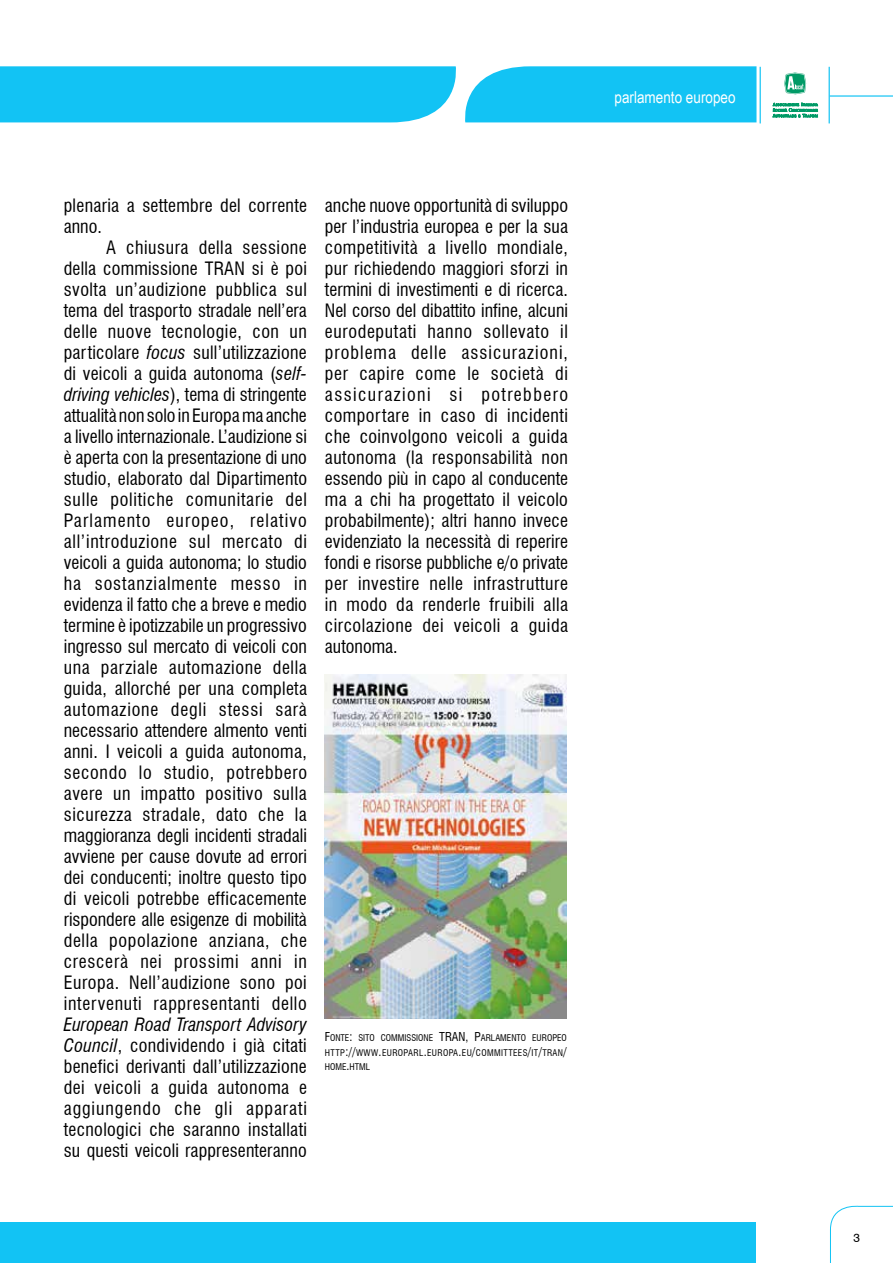
<style>
.page{position:relative;width:893px;height:1263px;background:#fff}
.page>*{position:absolute;margin:0;border:0;box-sizing:border-box;transform-origin:0 0}
.t1{font:condensed 18px/21px "Swiss 721 BT";letter-spacing:.025em;color:#000;text-align:justify}
.t2{font:16.5px "Arial Narrow";color:#fff}
.t3{font:12px "Swiss 721 BT";color:#000}
.t4{font:condensed 9px/14.4px "Swiss 721 BT";letter-spacing:.04em;color:#000;text-align:justify}
.s1{font-style:italic}
.s2{font-size:12px}
</style>
<div class="page">
<svg style="left:772px;top:102px;width:46px;height:16px"></svg>
<svg style="left:784px;top:72px;width:23px;height:23px"></svg>
<hr style="left:829px;top:67px;width:1px;height:56px;background:#12c3f4">
<hr style="left:760px;top:67px;width:1px;height:56px;background:#12c3f4">
<hr style="left:830px;top:95px;width:63px;height:2px;background:#12c3f4">
<div style="left:0;top:66px;width:756px;height:56px;background:#12c3f4"></div>
<svg style="left:830px;top:1205px;width:63px;height:58px"></svg>
<div style="left:0;top:1223px;width:755px;height:40px;background:#12c3f4"></div>
<img style="left:325px;top:675px;width:242px;height:344px">
<p class="t1" style="left:64px;top:195px;width:245px">plenaria a settembre del corrente anno.</p>
<p class="t1" style="left:64px;top:237px;width:245px;text-indent:43px">A chiusura della sessione della commissione TRAN si è poi svolta un’audizione pubblica sul tema del trasporto stradale nell’era delle nuove tecnologie, con un particolare <span class="s1">focus</span> sull’utilizzazione di veicoli a guida autonoma (<span class="s1">self&shy;driving vehicles</span>), tema di stringente attualità non solo in Europa ma anche a livello internazionale. L’audizione si è aperta con la presentazione di uno studio, elaborato dal Dipartimento sulle politiche comunitarie del Parlamento europeo, relativo all’introduzione sul mercato di veicoli a guida autonoma; lo studio ha sostanzialmente messo in evidenza il fatto che a breve e medio termine è ipotizzabile un progressivo ingresso sul mercato di veicoli con una parziale automazione della guida, allorché per una completa automazione degli stessi sarà necessario attendere almento venti anni. I veicoli a guida autonoma, secondo lo studio, potrebbero avere un impatto positivo sulla sicurezza stradale, dato che la maggioranza degli incidenti stradali avviene per cause dovute ad errori dei conducenti; inoltre questo tipo di veicoli potrebbe efficacemente rispondere alle esigenze di mobilità della popolazione anziana, che crescerà nei prossimi anni in Europa. Nell’audizione sono poi intervenuti rappresentanti dello</p>
<p class="t1" style="left:64px;top:1014px;width:245px"><span class="s1">European Road Transport Advisory Council</span>, condividendo i già citati benefici derivanti dall’utilizzazione dei veicoli a guida autonoma e aggiungendo che gli apparati tecnologici che saranno installati su questi veicoli rappresenteranno</p>
<p class="t1" style="left:325px;top:195px;width:245px">anche nuove opportunità di sviluppo per l’industria europea e per la sua competitività a livello mondiale, pur richiedendo maggiori sforzi in termini di investimenti e di ricerca.<br>Nel corso del dibattito infine, alcuni eurodeputati hanno sollevato il problema delle assicurazioni, per capire come le società di assicurazioni si potrebbero comportare in caso di incidenti che coinvolgono veicoli a guida autonoma (la responsabilità non essendo più in capo al conducente ma a chi ha progettato il veicolo probabilmente); altri hanno invece evidenziato la necessità di reperire fondi e risorse pubbliche e/o private per investire nelle infrastrutture in modo da renderle fruibili alla circolazione dei veicoli a guida autonoma.</p>
<p class="t4" style="left:325px;top:1031px;width:243px"><span class="s2">F</span>ONTE<span class="s2">:</span> SITO COMMISSIONE <span class="s2">TRAN, P</span>ARLAMENTO EUROPEO HTTP<span class="s2">://</span>WWW<span class="s2">.</span>EUROPARL<span class="s2">.</span>EUROPA <span class="s2">.</span>EU<span class="s2">/</span>COMMITTEES<span class="s2">/</span>IT<span class="s2">/</span>TRAN<span class="s2">/ </span>HOME<span class="s2">.</span>HTML</p>
<p class="t2" style="left:614px;top:85px;width:123px">parlamento europeo</p>
<p class="t3" style="left:853px;top:1231px;width:8px">3</p>
</div>
